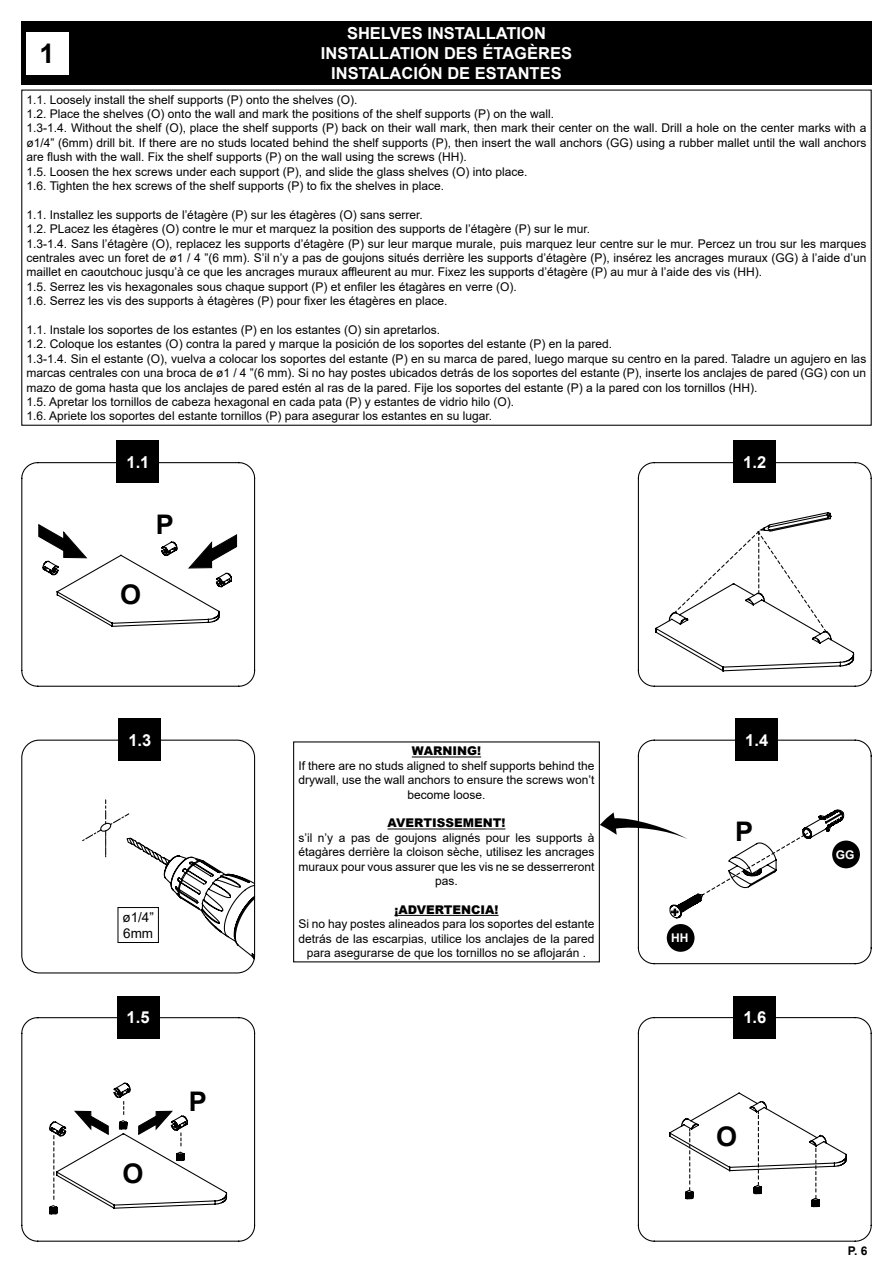
<style>
.page{position:relative;width:893px;height:1263px;background:#fff}
.page>*{position:absolute;margin:0;border:0;box-sizing:border-box;transform-origin:0 0}
.t1{font:700 27px "Arial";color:#000}
.t2{font:700 16.5px "Arial";color:#fff}
.t3{font:13.5px "Arial";color:#000}
.t4{font:12px/14.4px "Arial";color:#000;text-align:justify}
.t5{font:900 12px "Arial";color:#000}
.t6{font:700 12px "Arial";color:#fff}
.t7{font:700 12px "Arial";color:#000}
</style>
<div class="page">
<svg style="left:21px;top:461px;width:235px;height:226px"></svg>
<svg style="left:637px;top:739px;width:235px;height:226px"></svg>
<svg style="left:706px;top:832px;width:103px;height:62px"></svg>
<svg style="left:21px;top:1016px;width:235px;height:226px"></svg>
<svg style="left:637px;top:1016px;width:235px;height:226px"></svg>
<svg style="left:668px;top:1092px;width:179px;height:115px"></svg>
<svg style="left:637px;top:462px;width:235px;height:225px"></svg>
<div style="left:21px;top:740px;width:234px;height:233px;border:1px solid #000;border-radius:17px"></div>
<svg style="left:82px;top:800px;width:174px;height:163px"></svg>
<div style="left:21px;top:21px;width:851px;height:64px;background:#000"></div>
<div style="left:26px;top:32px;width:42px;height:42px;background:#fff"></div>
<div style="left:117px;top:440px;width:42px;height:43px;background:#000"></div>
<div style="left:118px;top:907px;width:40px;height:35px;background:#fff"></div>
<div style="left:118px;top:907px;width:41px;height:36px;border:1px solid #000"></div>
<svg style="left:187px;top:533px;width:51px;height:36px"></svg>
<svg style="left:38px;top:523px;width:51px;height:36px"></svg>
<svg style="left:654px;top:511px;width:201px;height:161px"></svg>
<div style="left:733px;top:440px;width:43px;height:43px;background:#000"></div>
<div style="left:832px;top:840px;width:28px;height:28px;background:#000;border-radius:50%"></div>
<div style="left:667px;top:924px;width:27px;height:28px;background:#000;border-radius:50%"></div>
<div style="left:119px;top:718px;width:42px;height:43px;background:#000"></div>
<div style="left:735px;top:718px;width:43px;height:43px;background:#000"></div>
<div style="left:117px;top:996px;width:42px;height:42px;background:#000"></div>
<div style="left:734px;top:996px;width:42px;height:42px;background:#000"></div>
<svg style="left:600px;top:812px;width:88px;height:27px"></svg>
<hr style="left:412px;top:757px;width:69px;height:1px;background:#000">
<hr style="left:388px;top:829px;width:117px;height:1px;background:#000">
<hr style="left:394px;top:915px;width:105px;height:1px;background:#000">
<div style="left:293px;top:741px;width:307px;height:221px;border:1px solid #000"></div>
<svg style="left:21px;top:1053px;width:165px;height:162px"></svg>
<p class="t2" style="left:347px;top:22px;width:200px">SHELVES INSTALLATION</p>
<p class="t2" style="left:321px;top:42px;width:253px">INSTALLATION DES ÉTAGÈRES</p>
<p class="t2" style="left:331px;top:62px;width:232px">INSTALACIÓN DE ESTANTES</p>
<p class="t4" style="left:27px;top:92px;width:332px">1.1. Loosely install the shelf supports (P) onto the shelves (O).</p>
<p class="t4" style="left:27px;top:107px;width:529px">1.2. Place the shelves (O) onto the wall and mark the positions of the shelf supports (P) on the wall.</p>
<p class="t4" style="left:27px;top:121px;width:841px">1.3-1.4. Without the shelf (O), place the shelf supports (P) back on their wall mark, then mark their center on the wall. Drill a hole on the center marks with a ø1/4” (6mm) drill bit. If there are no studs located behind the shelf supports (P), then insert the wall anchors (GG) using a rubber mallet until the wall anchors are flush with the wall. Fix the shelf supports (P) on the wall using the screws (HH).</p>
<p class="t4" style="left:27px;top:164px;width:502px">1.5. Loosen the hex screws under each support (P), and slide the glass shelves (O) into place.</p>
<p class="t4" style="left:27px;top:179px;width:419px">1.6. Tighten the hex screws of the shelf supports (P) to fix the shelves in place.</p>
<p class="t4" style="left:27px;top:207px;width:398px">1.1. Installez les supports de l’étagère (P) sur les étagères (O) sans serrer.</p>
<p class="t4" style="left:27px;top:222px;width:565px">1.2. PLacez les étagères (O) contre le mur et marquez la position des supports de l’étagère (P) sur le mur.</p>
<p class="t4" style="left:27px;top:236px;width:841px">1.3-1.4. Sans l’étagère (O), replacez les supports d’étagère (P) sur leur marque murale, puis marquez leur centre sur le mur. Percez un trou sur les marques centrales avec un foret de ø1 / 4 ”(6 mm). S’il n’y a pas de goujons situés derrière les supports d’étagère (P), insérez les ancrages muraux (GG) à l’aide d’un maillet en caoutchouc jusqu’à ce que les ancrages muraux affleurent au mur. Fixez les supports d’étagère (P) au mur à l’aide des vis (HH).</p>
<p class="t4" style="left:27px;top:279px;width:492px">1.5. Serrez les vis hexagonales sous chaque support (P) et enfiler les étagàres en verre (O).</p>
<p class="t4" style="left:27px;top:294px;width:422px">1.6. Serrez les vis des supports à étagères (P) pour fixer les étagères en place.</p>
<p class="t4" style="left:27px;top:323px;width:415px">1.1. Instale los soportes de los estantes (P) en los estantes (O) sin apretarlos.</p>
<p class="t4" style="left:27px;top:337px;width:587px">1.2. Coloque los estantes (O) contra la pared y marque la posición de los soportes del estante (P) en la pared.</p>
<p class="t4" style="left:27px;top:351px;width:841px">1.3-1.4. Sin el estante (O), vuelva a colocar los soportes del estante (P) en su marca de pared, luego marque su centro en la pared. Taladre un agujero en las marcas centrales con una broca de ø1 / 4 ”(6 mm). Si no hay postes ubicados detrás de los soportes del estante (P), inserte los anclajes de pared (GG) con un mazo de goma hasta que los anclajes de pared estén al ras de la pared. Fije los soportes del estante (P) a la pared con los tornillos (HH).</p>
<p class="t4" style="left:27px;top:395px;width:489px">1.5. Apretar los tornillos de cabeza hexagonal en cada pata (P) y estantes de vidrio hilo (O).</p>
<p class="t4" style="left:27px;top:409px;width:467px">1.6. Apriete los soportes del estante tornillos (P) para asegurar los estantes en su lugar.</p>
<p class="t1" style="left:40px;top:34px;width:17px">1</p>
<p class="t2" style="left:126px;top:450px;width:24px">1.1</p>
<p class="t1" style="left:156px;top:505px;width:20px">P</p>
<p class="t1" style="left:120px;top:575px;width:23px">O</p>
<p class="t2" style="left:743px;top:450px;width:24px">1.2</p>
<p class="t2" style="left:128px;top:728px;width:24px">1.3</p>
<p class="t2" style="left:745px;top:728px;width:24px">1.4</p>
<p class="t5" style="left:412px;top:742px;width:71px">WARNING!</p>
<p class="t4" style="left:298px;top:758px;width:298px;text-align:center">If there are no studs aligned to shelf supports behind the drywall, use the wall anchors to ensure the screws won’t become loose.</p>
<p class="t5" style="left:388px;top:814px;width:119px">AVERTISSEMENT!</p>
<p class="t4" style="left:298px;top:830px;width:298px;text-align:center">s’il n’y a pas de goujons alignés pour les supports à étagàres derrière la cloison sèche, utilisez les ancrages muraux pour vous assurer que les vis ne se desserreront pas.</p>
<p class="t5" style="left:394px;top:901px;width:106px">¡ADVERTENCIA!</p>
<p class="t4" style="left:298px;top:917px;width:298px;text-align:center">Si no hay postes alineados para los soportes del estante detrás de las escarpias, utilice los anclajes de la pared para asegurarse de que los tornillos no se aflojarán .</p>
<p class="t1" style="left:735px;top:812px;width:20px">P</p>
<p class="t3" style="left:122px;top:908px;width:33px">ø1/4”</p>
<p class="t3" style="left:123px;top:924px;width:31px">6mm</p>
<p class="t6" style="left:671px;top:929px;width:19px">HH</p>
<p class="t2" style="left:127px;top:1006px;width:24px">1.5</p>
<p class="t2" style="left:743px;top:1006px;width:24px">1.6</p>
<p class="t1" style="left:123px;top:1154px;width:23px">O</p>
<p class="t1" style="left:189px;top:1082px;width:20px">P</p>
<p class="t1" style="left:716px;top:1117px;width:23px">O</p>
<p class="t6" style="left:836px;top:846px;width:20px">GG</p>
<p class="t7" style="left:848px;top:1242px;width:21px">P. 6</p>
</div>
